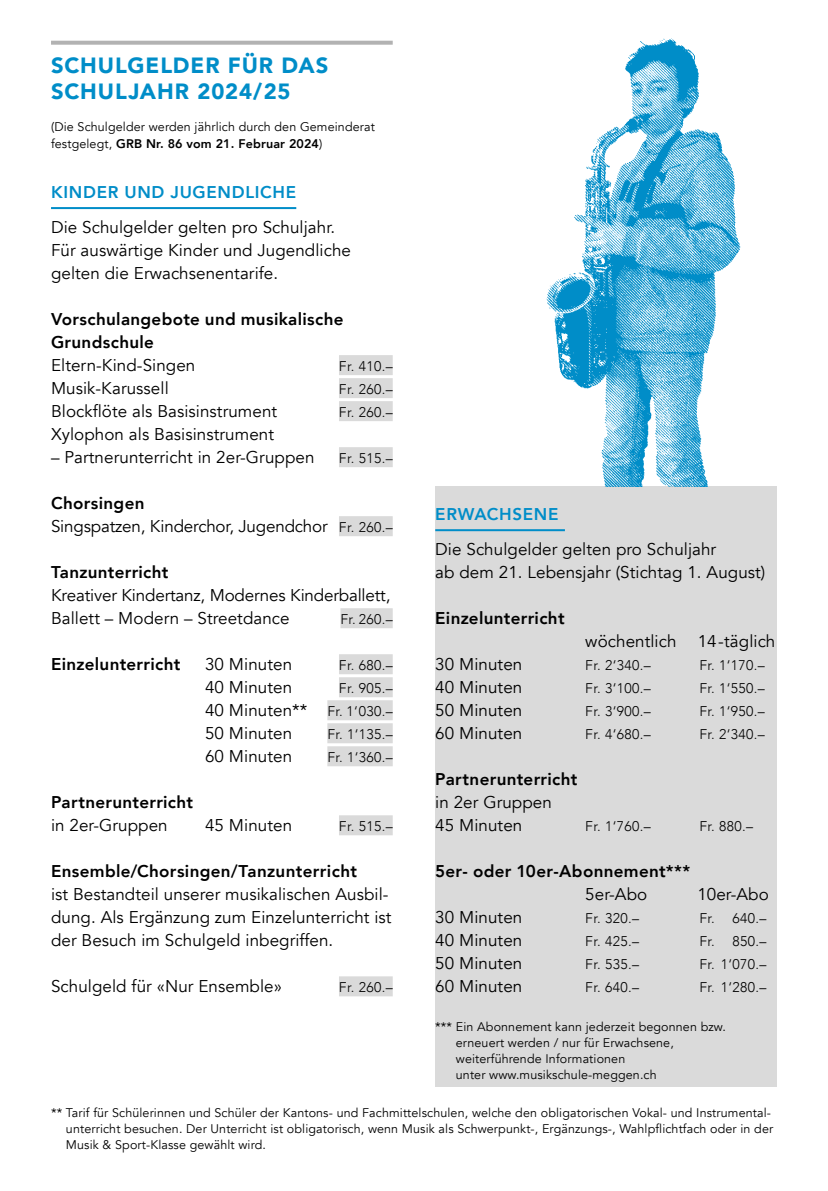
<style>
.page{position:relative;width:828px;height:1191px;background:#fff}
.page>*{position:absolute;margin:0;border:0;box-sizing:border-box;transform-origin:0 0}
.t1{font:900 22px/26px "Avenir";letter-spacing:.04em;color:#008dc8}
.t2{font:17px/23px "Avenir";letter-spacing:.005em;color:#000}
.t3{font:800 17px/23px "Avenir";letter-spacing:.02em;color:#000}
.t4{font:800 17px "Avenir";letter-spacing:.04em;color:#008dc8}
.t5{font:300 14px "Avenir";letter-spacing:.025em;color:#000}
.t6{font:12.4px/16px "Avenir";letter-spacing:.01em;color:#000}
.s1{font-weight:800}
.s2{font-weight:300;font-size:14px}
</style>
<div class="page">
<svg style="left:51px;top:41px;width:342px;height:4px"></svg>
<hr style="left:51px;top:207px;width:245px;height:2px;background:#008dc8">
<div style="left:339px;top:355px;width:54px;height:20px;background:#dadada"></div>
<div style="left:339px;top:378px;width:54px;height:20px;background:#dadada"></div>
<div style="left:339px;top:401px;width:54px;height:20px;background:#dadada"></div>
<div style="left:339px;top:447px;width:54px;height:20px;background:#dadada"></div>
<div style="left:339px;top:516px;width:54px;height:20px;background:#dadada"></div>
<div style="left:340px;top:608px;width:53px;height:20px;background:#dadada"></div>
<div style="left:339px;top:654px;width:54px;height:20px;background:#dadada"></div>
<div style="left:339px;top:677px;width:54px;height:20px;background:#dadada"></div>
<div style="left:327px;top:700px;width:66px;height:20px;background:#dadada"></div>
<div style="left:327px;top:723px;width:66px;height:20px;background:#dadada"></div>
<div style="left:327px;top:746px;width:66px;height:20px;background:#dadada"></div>
<div style="left:339px;top:815px;width:54px;height:20px;background:#dadada"></div>
<div style="left:339px;top:976px;width:54px;height:20px;background:#dadada"></div>
<div style="left:435px;top:486px;width:342px;height:601px;background:#dadada"></div>
<hr style="left:435px;top:529px;width:130px;height:2px;background:#008dc8">
<img style="left:546px;top:38px;width:195px;height:448px">
<p class="t1" style="left:51px;top:52px;width:279px">SCHULGELDER FÜR DAS<br>SCHULJAHR 2024/25</p>
<p class="t6" style="left:51px;top:118px;width:325px;line-height:17px">(Die Schulgelder werden jährlich durch den Gemeinderat festgelegt, <span class="s1">GRB Nr. 86 vom 21. Februar 2024</span>)</p>
<p class="t4" style="left:51px;top:179px;width:247px">KINDER UND JUGENDLICHE</p>
<p class="t2" style="left:51px;top:216px;width:301px">Die Schulgelder gelten pro Schuljahr.<br>Für auswärtige Kinder und Jugendliche gelten die Erwachsenentarife.</p>
<p class="t3" style="left:51px;top:308px;width:294px">Vorschulangebote und musikalische<br>Grundschule</p>
<p class="t2" style="left:51px;top:354px;width:146px">Eltern-Kind-Singen</p>
<p class="t5" style="left:339px;top:358px;width:55px">Fr. 410.–</p>
<p class="t2" style="left:51px;top:377px;width:119px">Musik-Karussell</p>
<p class="t5" style="left:339px;top:381px;width:55px">Fr. 260.–</p>
<p class="t2" style="left:51px;top:400px;width:228px">Blockflöte als Basisinstrument</p>
<p class="t5" style="left:339px;top:404px;width:55px">Fr. 260.–</p>
<p class="t2" style="left:51px;top:423px;width:224px">Xylophon als Basisinstrument</p>
<p class="t2" style="left:51px;top:446px;width:265px">– Partnerunterricht in 2er-Gruppen</p>
<p class="t5" style="left:339px;top:450px;width:55px">Fr. 515.–</p>
<p class="t2" style="left:51px;top:492px;width:343px"><span class="s1">Chorsingen<br></span>Singspatzen, Kinderchor, Jugendchor <span class="s2">Fr. 260.–</span></p>
<p class="t3" style="left:51px;top:561px;width:119px">Tanzunterricht</p>
<p class="t2" style="left:51px;top:584px;width:341px">Kreativer Kindertanz, Modernes Kinderballett,<br>Ballett – Modern – Streetdance</p>
<p class="t4" style="left:435px;top:501px;width:125px">ERWACHSENE</p>
<p class="t2" style="left:435px;top:538px;width:332px">Die Schulgelder gelten pro Schuljahr<br>ab dem 21. Lebensjahr (Stichtag 1. August)</p>
<p class="t3" style="left:435px;top:607px;width:131px">Einzelunterricht</p>
<p class="t2" style="left:585px;top:630px;width:192px">wöchentlich 14-täglich</p>
<p class="t2" style="left:435px;top:653px;width:89px">30 Minuten</p>
<p class="t5" style="left:585px;top:657px;width:67px">Fr. 2‘340.–</p>
<p class="t5" style="left:699px;top:657px;width:67px">Fr. 1‘170.–</p>
<p class="t2" style="left:435px;top:676px;width:89px">40 Minuten</p>
<p class="t5" style="left:585px;top:680px;width:67px">Fr. 3‘100.–</p>
<p class="t5" style="left:699px;top:680px;width:67px">Fr. 1‘550.–</p>
<p class="t2" style="left:435px;top:699px;width:89px">50 Minuten</p>
<p class="t5" style="left:585px;top:703px;width:67px">Fr. 3‘900.–</p>
<p class="t5" style="left:699px;top:703px;width:67px">Fr. 1‘950.–</p>
<p class="t2" style="left:435px;top:722px;width:89px">60 Minuten</p>
<p class="t5" style="left:585px;top:726px;width:67px">Fr. 4‘680.–</p>
<p class="t5" style="left:699px;top:726px;width:67px">Fr. 2‘340.–</p>
<p class="t3" style="left:435px;top:768px;width:144px">Partnerunterricht</p>
<p class="t2" style="left:435px;top:791px;width:118px">in 2er Gruppen<br>45 Minuten</p>
<p class="t5" style="left:340px;top:611px;width:54px">Fr. 260.–</p>
<p class="t3" style="left:51px;top:653px;width:131px">Einzelunterricht</p>
<p class="t2" style="left:205px;top:653px;width:89px">30 Minuten</p>
<p class="t5" style="left:339px;top:657px;width:55px">Fr. 680.–</p>
<p class="t2" style="left:205px;top:676px;width:89px">40 Minuten</p>
<p class="t5" style="left:339px;top:680px;width:55px">Fr. 905.–</p>
<p class="t2" style="left:205px;top:699px;width:189px">40 Minuten** <span class="s2">Fr. 1‘030.–<br></span>50 Minuten</p>
<p class="t5" style="left:327px;top:726px;width:67px">Fr. 1‘135.–</p>
<p class="t2" style="left:205px;top:745px;width:89px">60 Minuten</p>
<p class="t5" style="left:327px;top:749px;width:67px">Fr. 1‘360.–</p>
<p class="t3" style="left:51px;top:791px;width:144px">Partnerunterricht</p>
<p class="t2" style="left:51px;top:814px;width:118px">in 2er-Gruppen</p>
<p class="t2" style="left:205px;top:814px;width:89px">45 Minuten</p>
<p class="t5" style="left:339px;top:818px;width:55px">Fr. 515.–</p>
<p class="t3" style="left:51px;top:860px;width:308px">Ensemble/Chorsingen/Tanzunterricht</p>
<p class="t2" style="left:51px;top:883px;width:342px">ist Bestandteil unserer musikalischen Ausbil&shy;dung. Als Ergänzung zum Einzelunterricht ist der Besuch im Schulgeld inbegriffen.</p>
<p class="t2" style="left:51px;top:975px;width:232px">Schulgeld für «Nur Ensemble»</p>
<p class="t5" style="left:339px;top:979px;width:55px">Fr. 260.–</p>
<p class="t5" style="left:585px;top:818px;width:67px">Fr. 1‘760.–</p>
<p class="t5" style="left:699px;top:818px;width:55px">Fr. 880.–</p>
<p class="t3" style="left:435px;top:860px;width:257px">5er- oder 10er-Abonnement***</p>
<p class="t2" style="left:585px;top:883px;width:63px">5er-Abo</p>
<p class="t2" style="left:697px;top:883px;width:73px">10er-Abo</p>
<p class="t2" style="left:435px;top:906px;width:89px">30 Minuten</p>
<p class="t5" style="left:585px;top:910px;width:55px">Fr. 320.–</p>
<p class="t5" style="left:699px;top:910px;width:68px">Fr. 640.–</p>
<p class="t2" style="left:435px;top:929px;width:89px">40 Minuten</p>
<p class="t5" style="left:585px;top:933px;width:55px">Fr. 425.–</p>
<p class="t5" style="left:699px;top:933px;width:68px">Fr. 850.–</p>
<p class="t2" style="left:435px;top:952px;width:89px">50 Minuten</p>
<p class="t5" style="left:585px;top:956px;width:55px">Fr. 535.–</p>
<p class="t5" style="left:699px;top:956px;width:68px">Fr. 1‘070.–</p>
<p class="t2" style="left:435px;top:975px;width:89px">60 Minuten</p>
<p class="t5" style="left:585px;top:979px;width:55px">Fr. 640.–</p>
<p class="t5" style="left:699px;top:979px;width:68px">Fr. 1‘280.–</p>
<p class="t6" style="left:456px;top:1019px;width:271px;text-indent:-21px">*** Ein Abonnement kann jederzeit begonnen bzw. erneuert werden / nur für Erwachsene, weiterführende Informationen<br>unter www.musikschule-meggen.ch</p>
<p class="t6" style="left:66px;top:1105px;width:709px;text-indent:-15px">** Tarif für Schülerinnen und Schüler der Kantons- und Fachmittelschulen, welche den obligatorischen Vokal- und Instrumental&shy;unterricht besuchen. Der Unterricht ist obligatorisch, wenn Musik als Schwerpunkt-, Ergänzungs-, Wahlpflichtfach oder in der<br>Musik &amp; Sport-Klasse gewählt wird.</p>
</div>
